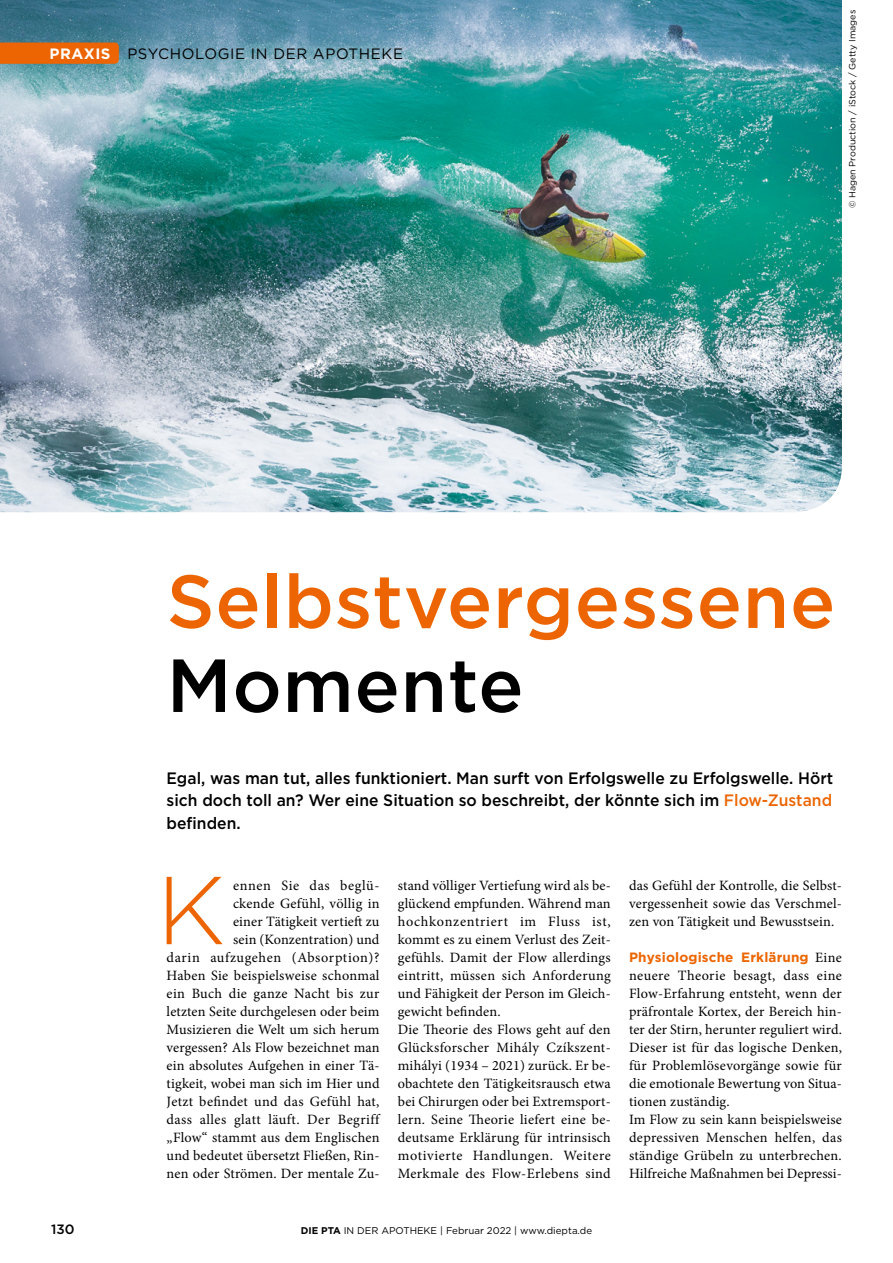
<style>
.page{position:relative;width:893px;height:1263px;background:#fff}
.page>*{position:absolute;margin:0;border:0;box-sizing:border-box;transform-origin:0 0}
.t1{font:300 96.15px "Gotham";color:#ec6502}
.t2{font:500 75px "Gotham";letter-spacing:.01em;color:#ec6502}
.t3{font:500 75px "Gotham";letter-spacing:.01em;color:#000}
.t4{font:500 16.5px/22.5px "Gotham";color:#000;text-align:justify;scale:.95 1}
.t5{font:15px "Gotham";letter-spacing:.04em;color:#000}
.t6{font:14.25px/18px "Minion Pro";letter-spacing:.015em;color:#000}
.t7{font:700 13.5px "Gotham";letter-spacing:.01em;color:#ec6502}
.t8{font:500 13.5px "Gotham";color:#000}
.t9{font:9.75px "Gotham";color:#000}
.t10{font:9px "Gotham";color:#000}
.s1{font-weight:700;color:#fff}
.s2{color:#ec6502}
.s3{font-family:"Minion Pro";font-weight:400;font-size:14.25px;color:#000}
.s4{font-weight:700}
</style>
<div class="page">
<img style="left:0;top:0;width:842px;height:512px">
<div style="left:0;top:43px;width:119px;height:21px;background:#ec6502"></div>
<p class="t5" style="left:50px;top:44px;width:355px"><span class="s1">PRAXIS</span> PSYCHOLOGIE IN DER APOTHEKE</p>
<p class="t10" style="left:847px;top:208px;width:200px;rotate:-90deg">© Hagen Production / iStock / Getty Images</p>
<h2 class="t2" style="left:167px;top:552px;width:670px">Selbstvergessene</h2>
<h2 class="t3" style="left:167px;top:636px;width:358px">Momente</h2>
<p class="t4" style="left:167px;top:766px;width:703px">Egal, was man tut, alles funktioniert. Man surft von Erfolgswelle zu Erfolgswelle. Hört sich doch toll an? Wer eine Situation so beschreibt, der könnte sich im <span class="s2">Flow-Zustand </span>befinden.</p>
<h1 class="t1" style="left:157px;top:849px;width:70px">K</h1>
<p class="t6" style="left:167px;top:877px;width:214px;text-align:right">ennen Sie das beglü-<br>ckende Gefühl, völlig in<br>einer Tätigkeit vertieft zu<br>sein (Konzentration) und<br>darin aufzugehen (Absorption)?<br>Haben Sie beispielsweise schonmal ein Buch die ganze Nacht bis zur letzten Seite durchgelesen oder beim<br>Musizieren die Welt um sich herum vergessen? Als Flow bezeichnet man ein absolutes Aufgehen in einer Tä&shy;tigkeit, wobei man sich im Hier und<br>Jetzt befindet und das Gefühl hat, dass alles glatt läuft. Der Begriff „Flow“ stammt aus dem Englischen und bedeutet übersetzt Fließen, Rin&shy;nen oder Strömen. Der mentale Zu-</p>
<p class="t6" style="left:398px;top:877px;width:214px">stand völliger Vertiefung wird als be&shy;glückend empfunden. Während man hochkonzentriert im Fluss ist, kommt es zu einem Verlust des Zeit&shy;gefühls. Damit der Flow allerdings eintritt, müssen sich Anforderung und Fähigkeit der Person im Gleich&shy;gewicht befinden.<br>Die Theorie des Flows geht auf den Glücksforscher Mihály Czíkszent&shy;mihályi (1934 – 2021) zurück. Er be&shy;obachtete den Tätigkeitsrausch etwa bei Chirurgen oder bei Extremsport&shy;lern. Seine Theorie liefert eine be&shy;deutsame Erklärung für intrinsisch motivierte Handlungen. Weitere Merkmale des Flow-Erlebens sind</p>
<p class="t6" style="left:629px;top:877px;width:214px;text-align:justify">das Gefühl der Kontrolle, die Selbst&shy;vergessenheit sowie das Verschmel&shy;zen von Tätigkeit und Bewusstsein.</p>
<p class="t7" style="left:629px;top:948px;width:214px">Physiologische Erklärung <span class="s3">Eine</span></p>
<p class="t6" style="left:629px;top:967px;width:214px">neuere Theorie besagt, dass eine Flow-Erfahrung entsteht, wenn der präfrontale Kortex, der Bereich hin&shy;ter der Stirn, herunter reguliert wird.<br>Dieser ist für das logische Denken, für Problemlösevorgänge sowie für die emotionale Bewertung von Situa&shy;tionen zuständig.<br>Im Flow zu sein kann beispielsweise depressiven Menschen helfen, das ständige Grübeln zu unterbrechen.<br>Hilfreiche Maßnahmen bei Depressi-</p>
<p class="t8" style="left:51px;top:1220px;width:25px">130</p>
<p class="t9" style="left:301px;top:1224px;width:293px"><span class="s4">DIE PTA</span> IN DER APOTHEKE | Februar 2022 | www.diepta.de</p>
</div>
